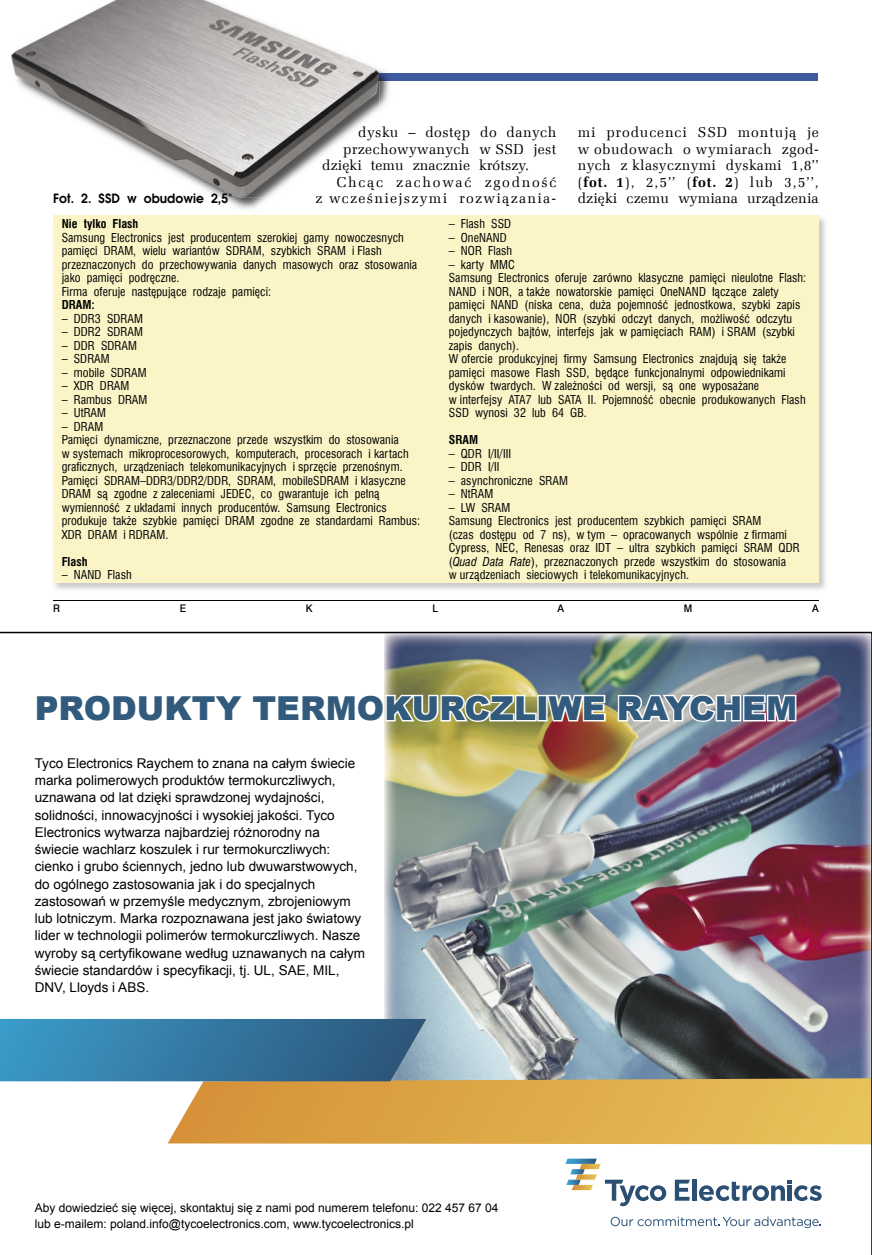
<style>
.page{position:relative;width:872px;height:1255px;background:#fff}
.page>*{position:absolute;margin:0;border:0;box-sizing:border-box;transform-origin:0 0}
.t1{font:900 33px "Arial";color:#315a7d}
.t2{font:700 18px "Arial";color:#000}
.t3{font:14.25px/16.5px "Zapf Ellipt EU";letter-spacing:.025em;color:#000;text-align:justify}
.t4{font:14.25px "Zapf Ellipt EU";letter-spacing:.095em;color:#000}
.t5{font:14.25px "Zapf Ellipt EU";letter-spacing:.005em;color:#000}
.t6{font:14.25px "Zapf Ellipt EU";letter-spacing:.12em;color:#000}
.t7{font:13.5px/17.2px "Arial";color:#000}
.t8{font:700 12.75px "Avalon";letter-spacing:.005em;color:#000;scale:.96 1}
.t9{font:12px/13.5px "Swis 721 Cn EU";letter-spacing:.005em;color:#000}
.t10{font:12px/16.5px "Arial";color:#000}
.t11{font:700 12px "Swis 721 Cn EU";letter-spacing:.005em;color:#000}
.t12{font:10.5px "Swis 721 Md EU";color:#000;scale:.96 1}
.s1{font-weight:700}
.s2{font-style:italic}
</style>
<div class="page">
<div style="left:158px;top:73px;width:660px;height:8px;background:#3e5ba1"></div>
<hr style="left:53px;top:599px;width:765px;height:1px;background:#000">
<img style="left:222px;top:69px;width:168px;height:140px">
<img style="left:379px;top:73px;width:11px;height:8px">
<img style="left:11px;top:0;width:368px;height:198px">
<img style="left:53px;top:69px;width:62px;height:15px">
<div style="left:53px;top:215px;width:765px;height:368px;background:#faf4c6"></div>
<img style="left:0;top:631px;width:872px;height:623px">
<p class="t3" style="left:578px;top:124px;width:242px">mi producenci SSD montują je w obudowach o wymiarach zgod&shy;nych z klasycznymi dyskami 1,8’’ (<span class="s1">fot. 1</span>), 2,5’’ (<span class="s1">fot. 2</span>) lub 3,5’’, dzięki czemu wymiana urządzenia</p>
<p class="t3" style="left:358px;top:124px;width:200px">dysku – dostęp do danych</p>
<p class="t3" style="left:343px;top:141px;width:215px">przechowywanych w SSD jest</p>
<p class="t5" style="left:322px;top:157px;width:208px">dzięki temu znacznie krótszy.</p>
<p class="t6" style="left:337px;top:173px;width:221px">Chcąc zachować zgodność</p>
<p class="t4" style="left:315px;top:190px;width:242px">z wcześniejszymi rozwiązania-</p>
<p class="t8" style="left:53px;top:191px;width:188px">Fot. 2. SSD w obudowie 2,5"</p>
<p class="t11" style="left:62px;top:217px;width:78px">Nie tylko Flash</p>
<p class="t9" style="left:62px;top:230px;width:357px">Samsung Electronics jest producentem szerokiej gamy nowoczesnych pamięci DRAM, wielu wariantów SDRAM, szybkich SRAM i Flash przeznaczonych do przechowywania danych masowych oraz stosowania jako pamięci podręczne.<br>Firma oferuje następujące rodzaje pamięci:</p>
<p class="t11" style="left:62px;top:298px;width:35px">DRAM:</p>
<p class="t9" style="left:62px;top:311px;width:83px">– DDR3 SDRAM</p>
<p class="t9" style="left:62px;top:325px;width:83px">– DDR2 SDRAM</p>
<p class="t9" style="left:62px;top:338px;width:77px">– DDR SDRAM</p>
<p class="t9" style="left:62px;top:352px;width:49px">– SDRAM</p>
<p class="t9" style="left:62px;top:365px;width:86px">– mobile SDRAM</p>
<p class="t9" style="left:62px;top:379px;width:69px">– XDR DRAM</p>
<p class="t9" style="left:62px;top:392px;width:87px">– Rambus DRAM</p>
<p class="t9" style="left:62px;top:406px;width:46px">– UtRAM</p>
<p class="t9" style="left:62px;top:419px;width:360px">– DRAM<br>Pamięci dynamiczne, przeznaczone przede wszystkim do stosowania<br>w systemach mikroprocesorowych, komputerach, procesorach i kartach graficznych, urządzeniach telekomunikacyjnych i sprzęcie przenośnym.<br>Pamięci SDRAM–DDR3/DDR2/DDR, SDRAM, mobileSDRAM i klasyczne DRAM są zgodne z zaleceniami JEDEC, co gwarantuje ich pełną wymienność z układami innych producentów. Samsung Electronics produkuje także szybkie pamięci DRAM zgodne ze standardami Rambus:<br>XDR DRAM i RDRAM.</p>
<p class="t11" style="left:62px;top:554px;width:27px">Flash</p>
<p class="t9" style="left:62px;top:568px;width:71px">– NAND Flash</p>
<p class="t9" style="left:449px;top:217px;width:64px">– Flash SSD</p>
<p class="t9" style="left:449px;top:230px;width:59px">– OneNAND</p>
<p class="t9" style="left:449px;top:244px;width:65px">– NOR Flash</p>
<p class="t9" style="left:449px;top:257px;width:359px">– karty MMC<br>Samsung Electronics oferuje zarówno klasyczne pamięci nieulotne Flash:<br>NAND i NOR, a także nowatorskie pamięci OneNAND łączące zalety pamięci NAND (niska cena, duża pojemność jednostkowa, szybki zapis danych i kasowanie), NOR (szybki odczyt danych, możliwość odczytu pojedynczych bajtów, interfejs jak w pamięciach RAM) i SRAM (szybki zapis danych).<br>W ofercie produkcyjnej firmy Samsung Electronics znajdują się także pamięci masowe Flash SSD, będące funkcjonalnymi odpowiednikami dysków twardych. W zależności od wersji, są one wyposażane<br>w interfejsy ATA7 lub SATA II. Pojemność obecnie produkowanych Flash SSD wynosi 32 lub 64 GB.</p>
<p class="t11" style="left:449px;top:433px;width:31px">SRAM</p>
<p class="t9" style="left:449px;top:446px;width:64px">– QDR I/II/III</p>
<p class="t9" style="left:449px;top:460px;width:52px">– DDR I/II</p>
<p class="t9" style="left:449px;top:473px;width:121px">– asynchroniczne SRAM</p>
<p class="t9" style="left:449px;top:487px;width:46px">– NtRAM</p>
<p class="t9" style="left:449px;top:500px;width:352px">– LW SRAM<br>Samsung Electronics jest producentem szybkich pamięci SRAM<br>(czas dostępu od 7 ns), w tym – opracowanych wspólnie z firmami Cypress, NEC, Renesas oraz IDT – ultra szybkich pamięci SRAM QDR (<span class="s2">Quad Data Rate</span>), przeznaczonych przede wszystkim do stosowania<br>w urządzeniach sieciowych i telekomunikacyjnych.</p>
<p class="t12" style="left:53px;top:601px;width:9px">R</p>
<p class="t12" style="left:180px;top:601px;width:8px">E</p>
<p class="t12" style="left:306px;top:601px;width:8px">K</p>
<p class="t12" style="left:432px;top:601px;width:7px">L</p>
<p class="t12" style="left:557px;top:601px;width:8px">A</p>
<p class="t12" style="left:684px;top:601px;width:10px">M</p>
<p class="t12" style="left:812px;top:601px;width:8px">A</p>
<h1 class="t1" style="left:35px;top:684px;width:764px">PRODUKTY TERMOKURCZLIWE RAYCHEM</h1>
<p class="t7" style="left:35px;top:754px;width:332px">Tyco Electronics Raychem to znana na całym świecie marka polimerowych produktów termokurczliwych, uznawana od lat dzięki sprawdzonej wydajności, solidności, innowacyjności i wysokiej jakości. Tyco Electronics wytwarza najbardziej różnorodny na świecie wachlarz koszulek i rur termokurczliwych: cienko i grubo ściennych, jedno lub dwuwarstwowych, do ogólnego zastosowania jak i do specjalnych zastosowań w przemyśle medycznym, zbrojeniowym lub lotniczym. Marka rozpoznawana jest jako światowy lider w technologii polimerów termokurczliwych. Nasze wyroby są certyfikowane według uznawanych na całym świecie standardów i specyfikacji, tj. UL, SAE, MIL, DNV, Lloyds i ABS.</p>
<p class="t10" style="left:35px;top:1199px;width:465px">Aby dowiedzieć się więcej, skontaktuj się z nami pod numerem telefonu: 022 457 67 04 lub e-mailem: poland.info@tycoelectronics.com, www.tycoelectronics.pl</p>
<h2 class="t2" style="left:53px;top:1206px;width:22px">44</h2>
</div>
